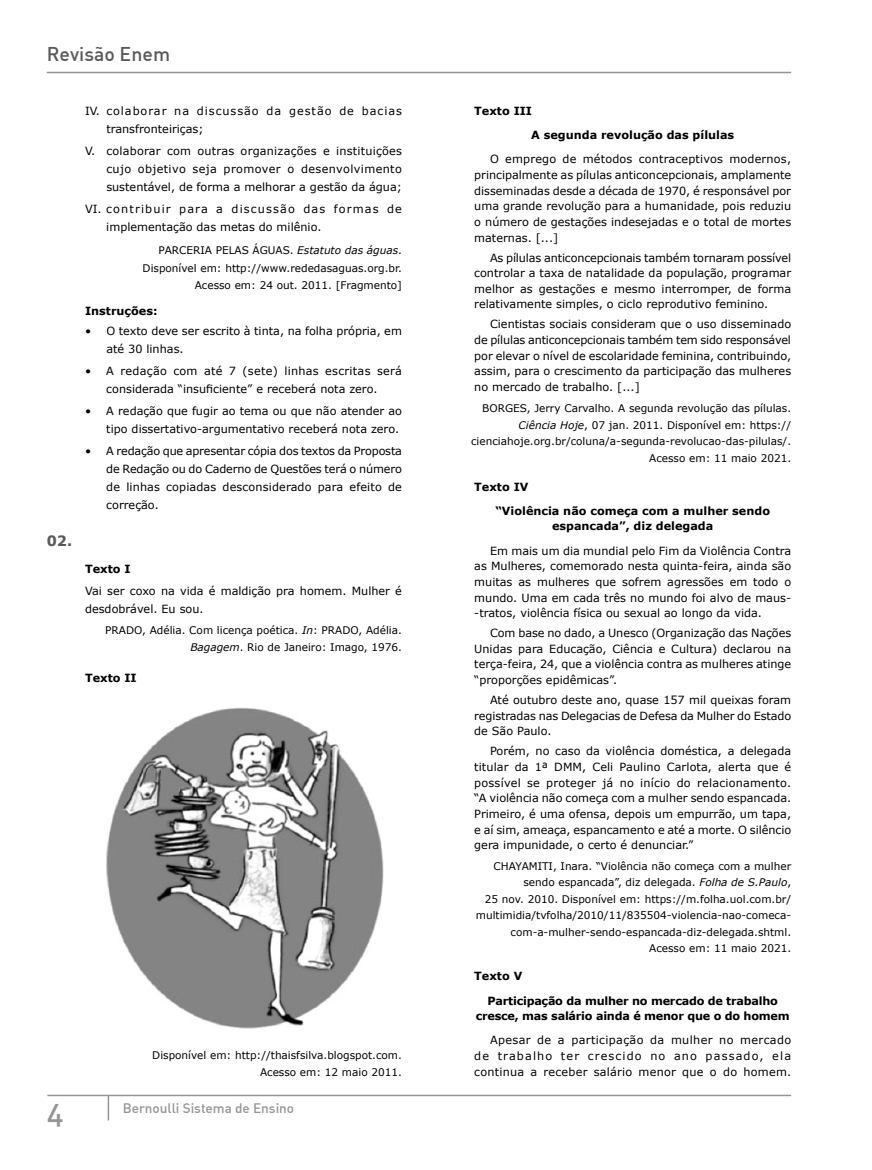
<style>
.page{position:relative;width:872px;height:1170px;background:#fff}
.page>*{position:absolute;margin:0;border:0;box-sizing:border-box;transform-origin:0 0}
.t1{font:500 30px "DIN Alternate";color:#939598}
.t2{font:500 19.5px "DIN";color:#58595b}
.t3{font:700 14.25px "Verdana";color:#58595b}
.t4{font:500 13.5px "DIN Alternate";color:#939598}
.t5{font:11.25px/15.6px "Verdana";color:#000;text-align:justify}
.t6{font:700 11.25px/24.2px "Verdana";color:#000}
.t7{font:700 11.25px/24.2px "Verdana";letter-spacing:-.02em;color:#000}
.t8{font:11.25px/17.9px "Verdana";letter-spacing:.09em;color:#000}
.t9{font:11.25px/17.9px "Verdana";letter-spacing:.085em;color:#000}
.t10{font:10.5px/16.4px "Verdana";color:#000;text-align:right}
.s1{font-style:italic}
</style>
<div class="page">
<hr style="left:47px;top:72px;width:744px;height:1px;background:#939598">
<svg style="left:108px;top:1096px;width:1px;height:24px"></svg>
<hr style="left:47px;top:1094px;width:744px;height:2px;background:#939598">
<img style="left:106px;top:707px;width:278px;height:322px">
<h2 class="t2" style="left:47px;top:41px;width:125px">Revisão Enem</h2>
<p class="t3" style="left:47px;top:531px;width:27px">02.</p>
<p class="t9" style="left:106px;top:102px;width:297px;text-indent:-21px">IV. colaborar na discussão da gestão de bacias transfronteiriças;</p>
<p class="t5" style="left:106px;top:142px;width:297px;line-height:17.9px;text-indent:-21px">V. colaborar com outras organizações e instituições cujo objetivo seja promover o desenvolvimento sustentável, de forma a melhorar a gestão da água;</p>
<p class="t8" style="left:106px;top:200px;width:297px;text-indent:-21px">VI. contribuir para a discussão das formas de implementação das metas do milênio.</p>
<p class="t10" style="left:143px;top:242px;width:261px;line-height:17.1px">PARCERIA PELAS ÁGUAS. <span class="s1">Estatuto das águas</span>.<br>Disponível em: http://www.rededasaguas.org.br.<br>Acesso em: 24 out. 2011. [Fragmento]</p>
<p class="t6" style="left:85px;top:299px;width:74px">Instruções:</p>
<p class="t5" style="left:106px;top:322px;width:297px;line-height:17.9px;text-indent:-21px">• O texto deve ser escrito à tinta, na folha própria, em até 30 linhas.</p>
<p class="t5" style="left:85px;top:362px;width:318px;line-height:17.9px;text-align:center">• A redação com até 7 (sete) linhas escritas será considerada “insuficiente” e receberá nota zero.</p>
<p class="t5" style="left:85px;top:402px;width:318px;line-height:17.9px;text-align:right">• A redação que fugir ao tema ou que não atender ao tipo dissertativo-argumentativo receberá nota zero.</p>
<p class="t5" style="left:106px;top:442px;width:297px;line-height:17.9px;text-indent:-21px">• A redação que apresentar cópia dos textos da Proposta de Redação ou do Caderno de Questões terá o número de linhas copiadas desconsiderado para efeito de correção.</p>
<p class="t6" style="left:85px;top:556px;width:47px">Texto I</p>
<p class="t5" style="left:85px;top:581px;width:318px;line-height:17.9px">Vai ser coxo na vida é maldição pra homem. Mulher é desdobrável. Eu sou.</p>
<p class="t10" style="left:105px;top:621px;width:298px;line-height:17.1px">PRADO, Adélia. Com licença poética. <span class="s1">In</span>: PRADO, Adélia.<br><span class="s1">Bagagem</span>. Rio de Janeiro: Imago, 1976.</p>
<p class="t6" style="left:85px;top:665px;width:53px">Texto II</p>
<p class="t10" style="left:152px;top:1046px;width:251px;line-height:17.1px">Disponível em: http://thaisfsilva.blogspot.com.<br>Acesso em: 12 maio 2011.</p>
<h1 class="t1" style="left:47px;top:1093px;width:18px">4</h1>
<p class="t4" style="left:123px;top:1099px;width:173px">Bernoulli Sistema de Ensino</p>
<p class="t6" style="left:531px;top:99px;width:204px;text-indent:-57px">Texto III<br>A segunda revolução das pílulas</p>
<p class="t5" style="left:474px;top:151px;width:318px;text-indent:16px">O emprego de métodos contraceptivos modernos, principalmente as pílulas anticoncepcionais, amplamente disseminadas desde a década de 1970, é responsável por uma grande revolução para a humanidade, pois reduziu o número de gestações indesejadas e o total de mortes maternas. [...]</p>
<p class="t5" style="left:474px;top:249px;width:318px;text-indent:16px">As pílulas anticoncepcionais também tornaram possível controlar a taxa de natalidade da população, programar melhor as gestações e mesmo interromper, de forma relativamente simples, o ciclo reprodutivo feminino.</p>
<p class="t5" style="left:474px;top:316px;width:318px;text-indent:16px">Cientistas sociais consideram que o uso disseminado de pílulas anticoncepcionais também tem sido responsável por elevar o nível de escolaridade feminina, contribuindo, assim, para o crescimento da participação das mulheres no mercado de trabalho. [...]</p>
<p class="t10" style="left:471px;top:400px;width:321px">BORGES, Jerry Carvalho. A segunda revolução das pílulas.<br><span class="s1">Ciência Hoje</span>, 07 jan. 2011. Disponível em: https:// cienciahoje.org.br/coluna/a-segunda-revolucao-das-pilulas/.<br>Acesso em: 11 maio 2021.</p>
<p class="t6" style="left:495px;top:474px;width:276px;text-indent:-21px">Texto IV<br>“Violência não começa com a mulher sendo</p>
<p class="t6" style="left:552px;top:514px;width:163px">espancada”, diz delegada</p>
<p class="t5" style="left:474px;top:542px;width:318px;text-indent:16px">Em mais um dia mundial pelo Fim da Violência Contra as Mulheres, comemorado nesta quinta-feira, ainda são muitas as mulheres que sofrem agressões em todo o mundo. Uma em cada três no mundo foi alvo de maus--tratos, violência física ou sexual ao longo da vida.</p>
<p class="t5" style="left:474px;top:625px;width:318px;text-indent:16px">Com base no dado, a Unesco (Organização das Nações Unidas para Educação, Ciência e Cultura) declarou na terça-feira, 24, que a violência contra as mulheres atinge “proporções epidêmicas”.</p>
<p class="t5" style="left:474px;top:692px;width:318px;text-indent:16px">Até outubro deste ano, quase 157 mil queixas foram registradas nas Delegacias de Defesa da Mulher do Estado de São Paulo.</p>
<p class="t5" style="left:474px;top:743px;width:318px;text-indent:16px">Porém, no caso da violência doméstica, a delegada titular da 1ª DMM, Celi Paulino Carlota, alerta que é possível se proteger já no início do relacionamento. “A violência não começa com a mulher sendo espancada.<br>Primeiro, é uma ofensa, depois um empurrão, um tapa, e aí sim, ameaça, espancamento e até a morte. O silêncio gera impunidade, o certo é denunciar.”</p>
<p class="t10" style="left:476px;top:857px;width:317px">CHAYAMITI, Inara. “Violência não começa com a mulher sendo espancada”, diz delegada. <span class="s1">Folha de S.Paulo</span>,<br>25 nov. 2010. Disponível em: https://m.folha.uol.com.br/ multimidia/tvfolha/2010/11/835504-violencia-nao-comeca&shy;com-a-mulher-sendo-espancada-diz-delegada.shtml.<br>Acesso em: 11 maio 2021.</p>
<p class="t7" style="left:487px;top:963px;width:292px;text-indent:-13px">Texto V<br>Participação da mulher no mercado de trabalho</p>
<p class="t7" style="left:476px;top:1003px;width:315px">cresce, mas salário ainda é menor que o do homem</p>
<p class="t5" style="left:474px;top:1031px;width:318px;line-height:16px;text-indent:16px">Apesar de a participação da mulher no mercado de trabalho ter crescido no ano passado, ela continua a receber salário menor que o do homem.</p>
</div>
